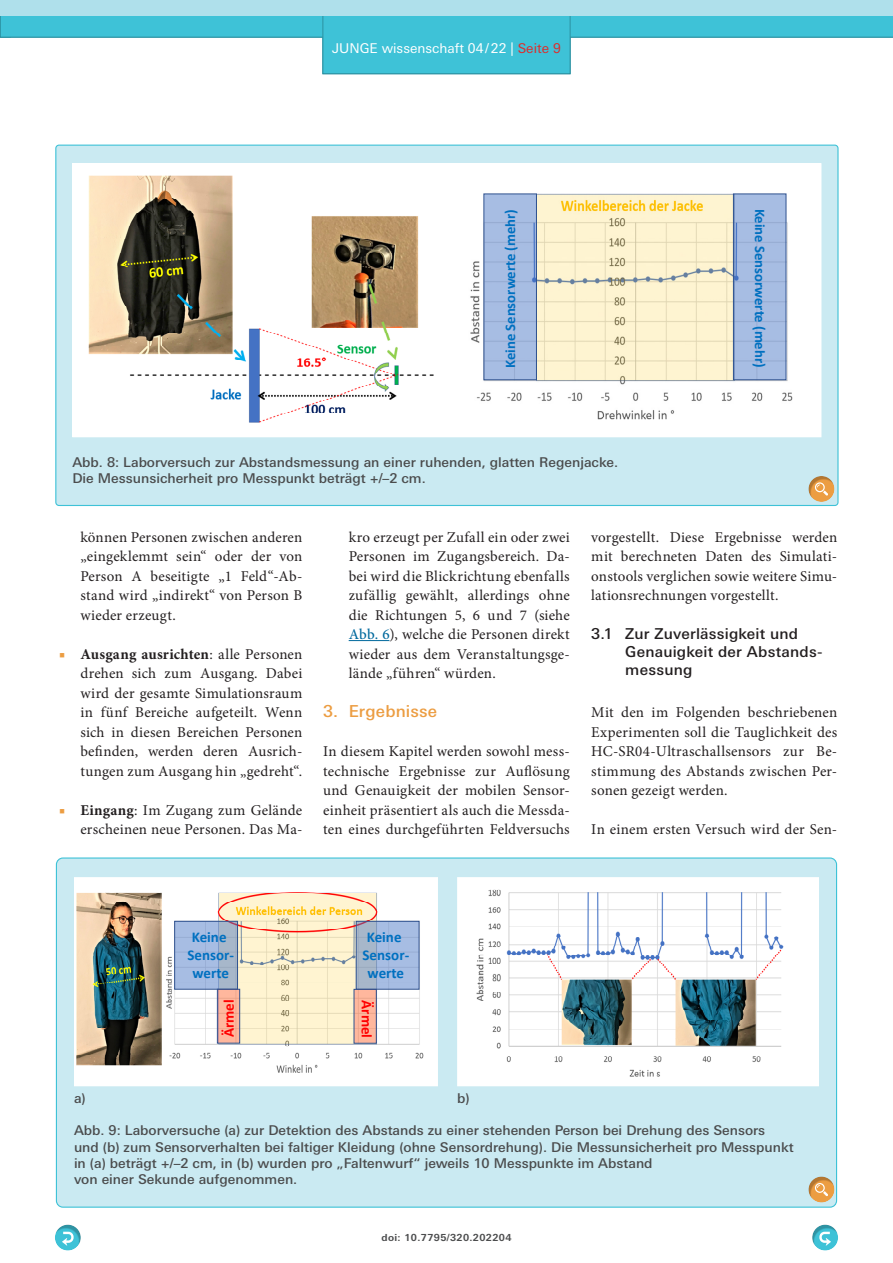
<style>
.page{position:relative;width:893px;height:1263px;background:#fff}
.page>*{position:absolute;margin:0;border:0;box-sizing:border-box;transform-origin:0 0}
.t1{font:500 16.5px "Univers Next W1 G";letter-spacing:.01em;color:#ec9d42}
.Juwi_Fließtext{font:15px/19.5px "Minion Pro";letter-spacing:.01em;color:#231f20;text-align:justify}
.Juwi_Zwischentitel_m{font:500 15px/18px "Univers Next W1 G";letter-spacing:.015em;color:#231f20}
.t2{font:700 15px/18px "Calibri";color:#0070c0;text-align:center}
.t3{font:700 15px "Calibri";color:#f00}
.t4{font:700 14.7px "Calibri";color:#0070c0}
.Juwi_Bildunterschrif{font:500 13.5px/16.2px "Univers Next W1 G";color:#4b4c4d}
.t5{font:13.5px "Univers Next W1 G";color:#fff}
.t6{font:700 9.75px "Univers Next W1 G";letter-spacing:.04em;color:#4b4c4d}
.s1{color:#df2b2a}
.s2{color:#ec9d42}
.s3{font-weight:700}
.s4{font-weight:500;color:#01699d}
</style>
<div class="page">
<div style="left:0;top:16px;width:893px;height:21px;background:#3ec2d7"></div>
<div style="left:323px;top:13px;width:247px;height:61px;background:#3ec2d7;border:1px solid #2c92a2"></div>
<div style="left:811px;top:1222px;width:29px;height:29px;background:#231f20;opacity:.28"></div>
<svg style="left:819px;top:1232px;width:12px;height:14px"></svg>
<div style="left:53px;top:1222px;width:29px;height:29px;background:#231f20;opacity:.28"></div>
<svg style="left:62px;top:1232px;width:12px;height:14px"></svg>
<div style="left:0;top:0;width:893px;height:16px;background:#afe0eb"></div>
<hr style="left:349px;top:640px;width:40px;height:1px;background:#01699d">
<div style="left:56px;top:145px;width:782px;height:360px;background:#caeaf2;border-radius:3px"></div>
<div style="left:73px;top:164px;width:748px;height:273px;background:#fff"></div>
<img style="left:88px;top:175px;width:346px;height:248px">
<img style="left:470px;top:193px;width:323px;height:227px">
<div style="left:484px;top:194px;width:52px;height:186px;background:#a7bde3"></div>
<div style="left:483px;top:194px;width:54px;height:186px;border:1px solid #2f528f"></div>
<div style="left:733px;top:194px;width:53px;height:186px;background:#a7bde3"></div>
<div style="left:733px;top:194px;width:53px;height:186px;border:1px solid #2f528f"></div>
<div style="left:56px;top:858px;width:780px;height:349px;background:#caeaf2;border-radius:7px"></div>
<div style="left:75px;top:878px;width:362px;height:207px;background:#fff"></div>
<img style="left:77px;top:892px;width:347px;height:181px">
<div style="left:175px;top:921px;width:63px;height:68px;background:#4472c4;opacity:.47"></div>
<div style="left:174px;top:921px;width:64px;height:68px;border:1px solid #2f528f"></div>
<div style="left:356px;top:921px;width:63px;height:68px;background:#4472c4;opacity:.47"></div>
<div style="left:356px;top:921px;width:63px;height:68px;border:1px solid #2f528f"></div>
<div style="left:217px;top:989px;width:23px;height:54px;background:#f00;opacity:.25"></div>
<div style="left:217px;top:989px;width:23px;height:54px;border:1px solid #2f528f"></div>
<div style="left:354px;top:989px;width:22px;height:54px;background:#f00;opacity:.25"></div>
<div style="left:354px;top:989px;width:23px;height:54px;border:1px solid #2f528f"></div>
<div style="left:74px;top:877px;width:364px;height:209px;border:2px solid #fff"></div>
<div style="left:458px;top:878px;width:360px;height:207px;background:#fff"></div>
<img style="left:476px;top:889px;width:308px;height:188px">
<div style="left:457px;top:877px;width:362px;height:209px;border:2px solid #fff"></div>
<div style="left:808px;top:474px;width:28px;height:28px;background:#231f20;opacity:.28"></div>
<svg style="left:815px;top:482px;width:13px;height:14px"></svg>
<div style="left:808px;top:1174px;width:28px;height:29px;background:#231f20;opacity:.28"></div>
<svg style="left:815px;top:1183px;width:13px;height:13px"></svg>
<p class="t5" style="left:332px;top:40px;width:230px">JUNGE wissenschaft 04/18 | <span class="s1">Seite 9</span></p>
<p class="t5" style="left:468px;top:40px;width:17px">15</p>
<p class="t5" style="left:491px;top:40px;width:17px">22</p>
<p class="t4" style="left:500px;top:368px;width:160px;rotate:-90deg">Keine Sensorwerte (mehr)</p>
<p class="t4" style="left:771px;top:209px;width:160px;rotate:90deg">Keine Sensorwerte (mehr)</p>
<p class="Juwi_Bildunterschrif" style="left:72px;top:454px;width:547px">Abb. 8: Laborversuch zur Abstandsmessung an einer ruhenden, glatten Regenjacke.<br>Die Messunsicherheit pro Messpunkt beträgt +/–2 cm.</p>
<p class="Juwi_Fließtext" style="left:80px;top:527px;width:224px">können Personen zwischen anderen „eingeklemmt sein“ oder der von Person A beseitigte „1 Feld“-Ab&shy;stand wird „indirekt“ von Person B wieder erzeugt.</p>
<p class="Juwi_Fließtext" style="left:80px;top:644px;width:224px;text-indent:-21px"><span class="s2">■</span> <span class="s3">Ausgang ausrichten</span>: alle Personen drehen sich zum Ausgang. Dabei wird der gesamte Simulationsraum in fünf Bereiche aufgeteilt. Wenn sich in diesen Bereichen Personen befinden, werden deren Ausrich&shy;tungen zum Ausgang hin „gedreht“.</p>
<p class="Juwi_Fließtext" style="left:59px;top:800px;width:245px;text-align:right"><span class="s2">■</span> <span class="s3">Eingang</span>: Im Zugang zum Gelände erscheinen neue Personen. Das Ma-</p>
<p class="Juwi_Fließtext" style="left:349px;top:527px;width:223px">kro erzeugt per Zufall ein oder zwei Personen im Zugangsbereich. Da&shy;bei wird die Blickrichtung ebenfalls zufällig gewählt, allerdings ohne die Richtungen 5, 6 und 7 (siehe <span class="s4">Abb. 6</span>), welche die Personen direkt wieder aus dem Veranstaltungsge&shy;lände „führen“ würden.</p>
<p class="t1" style="left:323px;top:701px;width:115px">3. Ergebnisse</p>
<p class="Juwi_Fließtext" style="left:323px;top:742px;width:248px">In diesem Kapitel werden sowohl mess&shy;technische Ergebnisse zur Auflösung und Genauigkeit der mobilen Sensor&shy;einheit präsentiert als auch die Messda&shy;ten eines durchgeführten Feldversuchs</p>
<p class="Juwi_Fließtext" style="left:591px;top:527px;width:248px">vorgestellt. Diese Ergebnisse werden mit berechneten Daten des Simulati&shy;onstools verglichen sowie weitere Simu&shy;lationsrechnungen vorgestellt.</p>
<h3 class="Juwi_Zwischentitel_m" style="left:625px;top:625px;width:198px;text-indent:-34px">3.1 Zur Zuverlässigkeit und<br>Genauigkeit der Abstands&shy;messung</h3>
<p class="Juwi_Fließtext" style="left:591px;top:703px;width:248px">Mit den im Folgenden beschriebenen Experimenten soll die Tauglichkeit des HC-SR04-Ultraschallsensors zur Be&shy;stimmung des Abstands zwischen Per&shy;sonen gezeigt werden.</p>
<p class="Juwi_Fließtext" style="left:591px;top:820px;width:248px">In einem ersten Versuch wird der Sen-</p>
<p class="t2" style="left:187px;top:928px;width:48px">Keine<br>Sensor&shy;werte</p>
<p class="t2" style="left:362px;top:928px;width:48px">Keine<br>Sensor&shy;werte</p>
<p class="t3" style="left:218px;top:1037px;width:39px;rotate:-90deg">Ärmel</p>
<p class="t3" style="left:377px;top:1000px;width:39px;rotate:90deg">Ärmel</p>
<p class="Juwi_Bildunterschrif" style="left:74px;top:1090px;width:13px">a)</p>
<p class="Juwi_Bildunterschrif" style="left:457px;top:1090px;width:14px">b)</p>
<p class="Juwi_Bildunterschrif" style="left:74px;top:1122px;width:721px">Abb. 9: Laborversuche (a) zur Detektion des Abstands zu einer stehenden Person bei Drehung des Sensors<br>und (b) zum Sensorverhalten bei faltiger Kleidung (ohne Sensordrehung). Die Messunsicherheit pro Messpunkt in (a) beträgt +/–2 cm, in (b) wurden pro „Faltenwurf“ jeweils 10 Messpunkte im Abstand<br>von einer Sekunde aufgenommen.</p>
<p class="t6" style="left:381px;top:1232px;width:132px">doi: 10.7795/320.202204</p>
</div>
